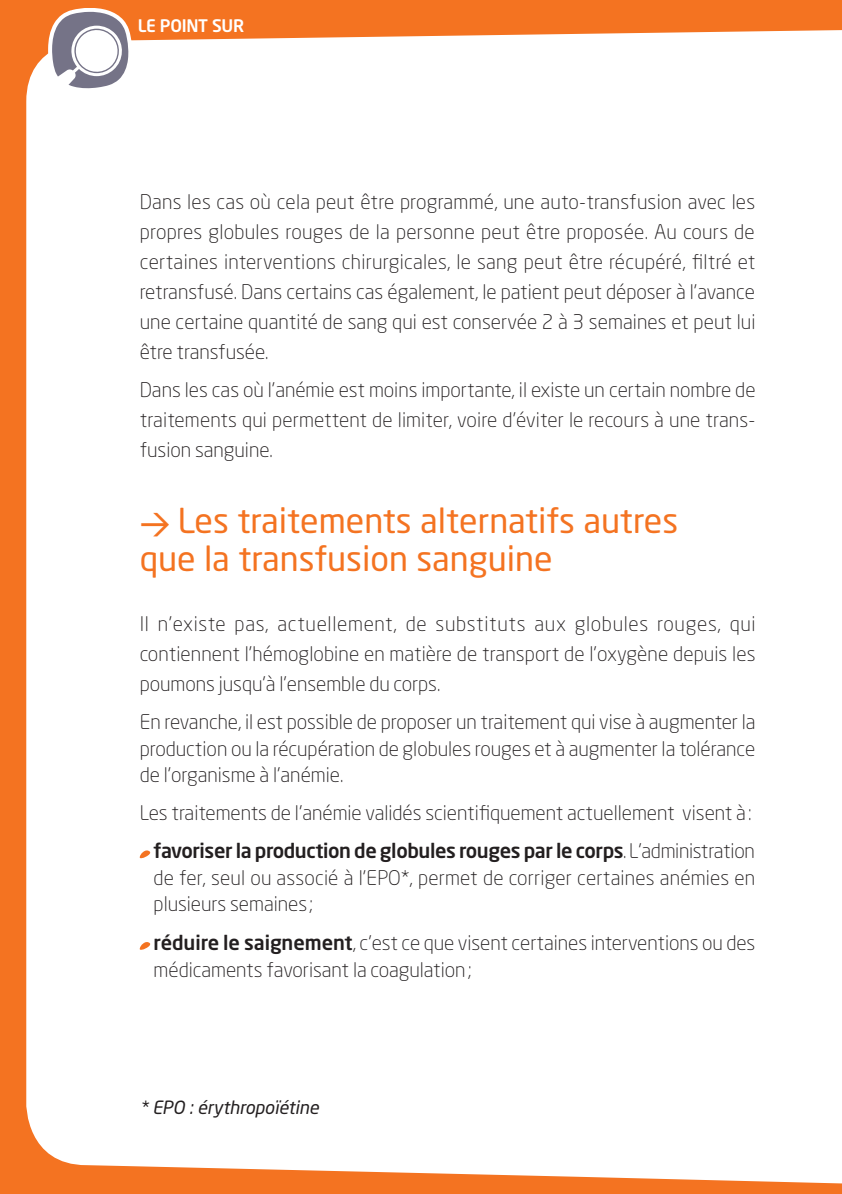
<style>
.page{position:relative;width:842px;height:1194px;background:#fff}
.page>*{position:absolute;margin:0;border:0;box-sizing:border-box;transform-origin:0 0}
.t1{font:34px/38px "Neo Sans Std";color:#f47321}
.t2{font:300 20px/30px "Neo Sans Std";color:#231f20;text-align:justify}
.t3{font:italic 18px "Neo Sans Std";letter-spacing:-.005em;color:#231f20}
.t4{font:500 17.2px "Neo Sans Std";color:#fff}
.s1{font-family:"DINOT";font-weight:500;font-size:30px}
.s2{font-weight:500}
</style>
<div class="page">
<div style="left:0;top:0;width:841px;height:1194px;background:#f47321"></div>
<div style="left:26px;top:30px;width:815px;height:1154px;background:#fff"></div>
<svg style="left:140px;top:848px;width:13px;height:12px"></svg>
<svg style="left:140px;top:939px;width:13px;height:13px"></svg>
<svg style="left:46px;top:8px;width:87px;height:82px;background:#c5b7b8"></svg>
<p class="t4" style="left:138px;top:15px;width:33px">le point</p>
<p class="t4" style="left:212px;top:15px;width:12px">sur</p>
<p class="t2" style="left:140px;top:186px;width:617px">Dans les cas où cela peut être programmé, une auto-transfusion avec les propres globules rouges de la personne peut être proposée. Au cours de certaines interventions chirurgicales, le sang peut être récupéré, filtré et retransfusé. Dans certains cas également, le patient peut déposer à l’avance une certaine quantité de sang qui est conservée 2 à 3 semaines et peut lui être transfusée.</p>
<p class="t2" style="left:140px;top:374px;width:617px">Dans les cas où l’anémie est moins importante, il existe un certain nombre de traitements qui permettent de limiter, voire d’éviter le recours à une trans&shy;fusion sanguine.</p>
<h1 class="t1" style="left:140px;top:501px;width:540px"><span class="s1">→</span> Les traitements alternatifs autres que la transfusion sanguine</h1>
<p class="t2" style="left:140px;top:608px;width:617px">Il n’existe pas, actuellement, de substituts aux globules rouges, qui contiennent l’hémoglobine en matière de transport de l’oxygène depuis les poumons jusqu’à l’ensemble du corps.</p>
<p class="t2" style="left:140px;top:708px;width:617px;line-height:26.6px">En revanche, il est possible de proposer un traitement qui vise à augmenter la production ou la récupération de globules rouges et à augmenter la tolérance de l’organisme à l’anémie.</p>
<p class="t2" style="left:140px;top:794px;width:616px;line-height:38px;text-align:right">Les traitements de l’anémie validés scientifiquement actuellement visent à: <span class="s2">favoriser la production de globules rouges par le corps</span>. L’administration</p>
<p class="t2" style="left:154px;top:864px;width:603px;line-height:26.6px">de fer, seul ou associé à l’EPO*, permet de corriger certaines anémies en plusieurs semaines ;</p>
<p class="t2" style="left:154px;top:929px;width:603px;line-height:27px"><span class="s2">réduire le saignement</span>, c’est ce que visent certaines interventions ou des médicaments favorisant la coagulation;</p>
<p class="t3" style="left:140px;top:1096px;width:181px">* EPO : érythropoïétine</p>
</div>
